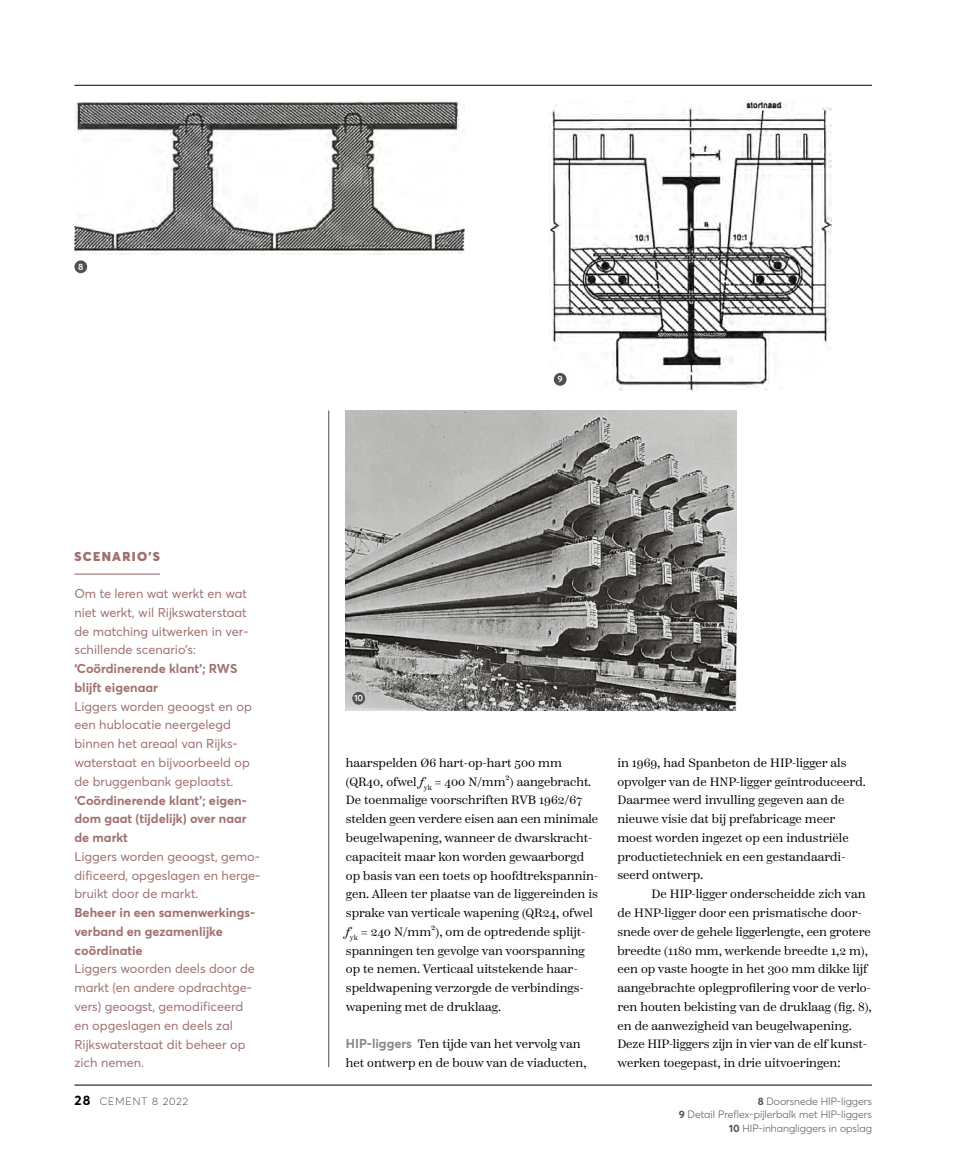
<style>
.page{position:relative;width:957px;height:1170px;background:#fff}
.page>*{position:absolute;margin:0;border:0;box-sizing:border-box;transform-origin:0 0}
.t1{font:12.75px/18.8px "Averta PE";color:#9f7071}
.t2{font:700 12.75px/18.8px "Averta PE";color:#9f7071}
.t3{font:900 12.75px "Averta PE";letter-spacing:.1em;color:#9f7071}
.t4{font:12px/18.8px "Scotch Text";color:#000}
.t5{font:300 10.5px/13.5px "Averta PE";color:#514f4d;text-align:right}
.t6{font:100 10.5px "Averta PE";letter-spacing:.11em;color:#000}
.t7{font:600 9px "Averta PE";color:#fff}
.s1{font-weight:700;font-size:13.5px}
.s2{font-style:italic}
.s3{font-family:"Averta PE";font-weight:700;font-size:12.75px;color:#888785}
.s4{font-weight:700}
</style>
<div class="page">
<img style="left:346px;top:410px;width:390px;height:300px">
<img style="left:549px;top:100px;width:282px;height:290px">
<img style="left:74px;top:101px;width:391px;height:154px">
<hr style="left:74px;top:573px;width:86px;height:1px;background:#9f7071">
<div style="left:74px;top:260px;width:13px;height:13px;background:#514f4d;border-radius:50%"></div>
<div style="left:554px;top:373px;width:12px;height:13px;background:#514f4d;border-radius:50%"></div>
<div style="left:352px;top:692px;width:13px;height:12px;background:#514f4d;border-radius:50%"></div>
<hr style="left:74px;top:85px;width:798px;height:1px;background:#000">
<hr style="left:74px;top:1084px;width:798px;height:1px;background:#000">
<hr style="left:328px;top:410px;width:1px;height:657px;background:#514f4d">
<p class="t7" style="left:78px;top:260px;width:7px">8</p>
<p class="t3" style="left:74px;top:547px;width:87px">SCENARIO'S</p>
<p class="t1" style="left:74px;top:583px;width:176px">Om te leren wat werkt en wat niet werkt, wil Rijkswaterstaat de matching uitwerken in ver&shy;schillende scenario’s:</p>
<p class="t2" style="left:74px;top:658px;width:164px">‘Coördinerende klant’; RWS blijft eigenaar</p>
<p class="t1" style="left:74px;top:696px;width:179px">Liggers worden geoogst en op een hublocatie neergelegd binnen het areaal van Rijks&shy;waterstaat en bijvoorbeeld op de bruggenbank geplaatst.</p>
<p class="t2" style="left:74px;top:790px;width:174px;text-align:justify">‘Coördinerende klant’; eigen&shy;dom gaat (tijdelijk) over naar de markt</p>
<p class="t1" style="left:74px;top:846px;width:187px;text-align:justify">Liggers worden geoogst, gemo&shy;dificeerd, opgeslagen en herge&shy;bruikt door de markt.</p>
<p class="t2" style="left:74px;top:902px;width:182px">Beheer in een samenwerkings&shy;verband en gezamenlijke coördinatie</p>
<p class="t1" style="left:74px;top:958px;width:182px">Liggers woorden deels door de markt (en andere opdrachtge&shy;vers) geoogst, gemodificeerd en opgeslagen en deels zal<br>Rijkswaterstaat dit beheer op zich nemen.</p>
<p class="t6" style="left:74px;top:1093px;width:115px"><span class="s1">28</span> CEMENT 8 2022</p>
<p class="t7" style="left:557px;top:373px;width:7px">9</p>
<p class="t7" style="left:354px;top:691px;width:11px">10</p>
<p class="t4" style="left:346px;top:753px;width:254px">haarspelden Ø6 hart-op-hart 500 mm (QR40, ofwel <span class="s2">f</span><sub>yk</sub> = 400 N/mm²) aangebracht.<br>De toenmalige voorschriften RVB 1962/67 stelden geen verdere eisen aan een minimale beugelwapening, wanneer de dwarskracht&shy;capaciteit maar kon worden gewaarborgd op basis van een toets op hoofdtrekspannin&shy;gen. Alleen ter plaatse van de liggereinden is sprake van verticale wapening (QR24, ofwel <span class="s2">f</span><sub>yk</sub> = 240 N/mm²), om de optredende splijt&shy;spanningen ten gevolge van voorspanning op te nemen. Verticaal uitstekende haar&shy;speldwapening verzorgde de verbindings&shy;wapening met de druklaag.</p>
<p class="t4" style="left:346px;top:1034px;width:242px"><span class="s3">HIP-liggers</span> Ten tijde van het vervolg van het ontwerp en de bouw van de viaducten,</p>
<p class="t4" style="left:617px;top:753px;width:250px">in 1969, had Spanbeton de HIP-ligger als opvolger van de HNP-ligger geïntroduceerd.<br>Daarmee werd invulling gegeven aan de nieuwe visie dat bij prefabricage meer moest worden ingezet op een industriële productietechniek en een gestandaardi&shy;seerd ontwerp.</p>
<p class="t4" style="left:617px;top:884px;width:256px;text-indent:34px">De HIP-ligger onderscheidde zich van de HNP-ligger door een prismatische door&shy;snede over de gehele liggerlengte, een grotere breedte (1180 mm, werkende breedte 1,2 m), een op vaste hoogte in het 300 mm dikke lijf aangebrachte oplegprofilering voor de verlo&shy;ren houten bekisting van de druklaag (fig. 8), en de aanwezigheid van beugelwapening.<br>Deze HIP-liggers zijn in vier van de elf kunst&shy;werken toegepast, in drie uitvoeringen:</p>
<p class="t5" style="left:679px;top:1093px;width:195px"><span class="s4">8</span> Doorsnede HIP-liggers<br><span class="s4">9</span> Detail Preflex-pijlerbalk met HIP-liggers<br><span class="s4">10</span> HIP-inhangliggers in opslag</p>
</div>
